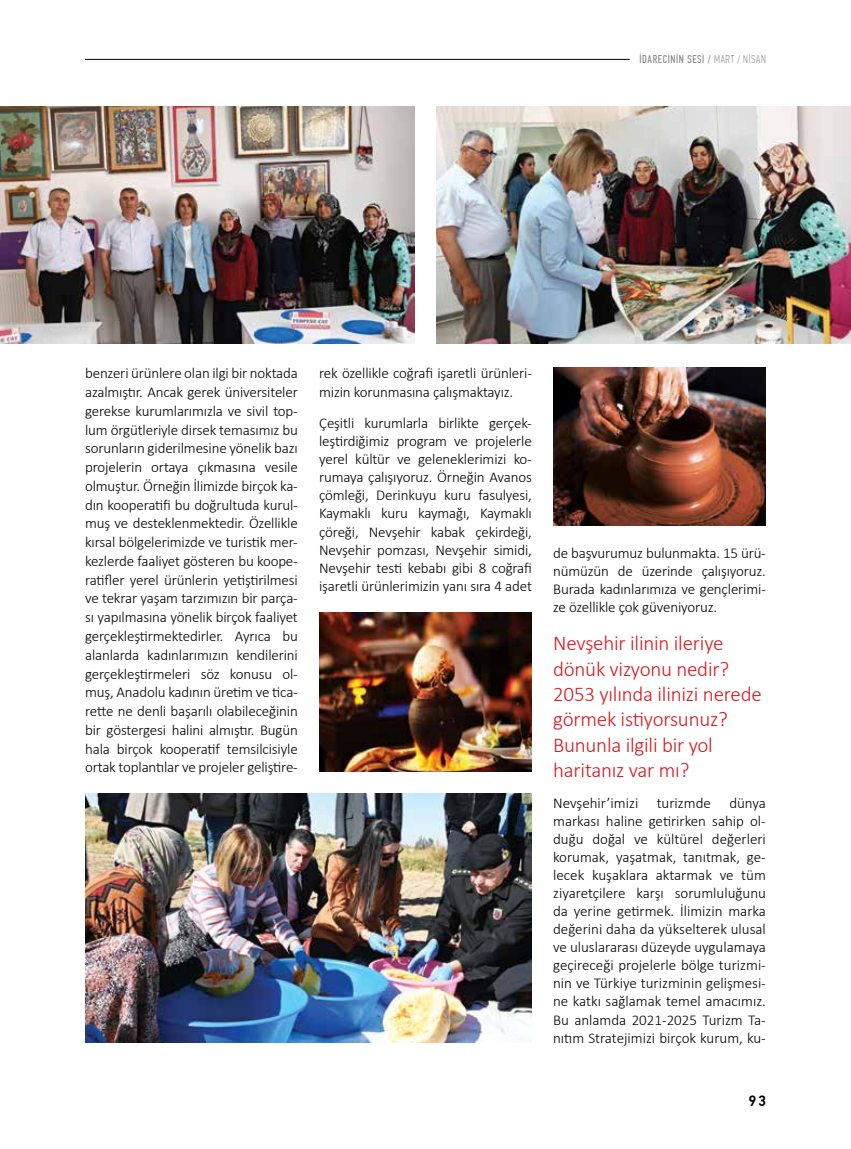
<style>
.page{position:relative;width:851px;height:1149px;background:#fff}
.page>*{position:absolute;margin:0;border:0;box-sizing:border-box;transform-origin:0 0}
.t1{font:300 21px/25.2px "Calibri";letter-spacing:-.01em;color:#d71920}
.t2{font:300 15px/18.8px "Calibri";letter-spacing:-.01em;color:#000;text-align:justify}
.t3{font:500 15px "PF Din Text Pro";color:#000}
.t4{font:11.25px "PF Din Text Comp Pro";letter-spacing:.055em;color:#808285}
.s1{font-weight:100}
</style>
<div class="page">
<hr style="left:85px;top:59px;width:544px;height:1px;background:#000">
<img style="left:85px;top:793px;width:446px;height:249px">
<img style="left:1px;top:106px;width:414px;height:237px">
<img style="left:436px;top:106px;width:414px;height:237px">
<img style="left:553px;top:367px;width:212px;height:158px">
<img style="left:319px;top:612px;width:212px;height:159px">
<img style="left:0;top:106px;width:1px;height:237px">
<p class="t4" style="left:639px;top:53px;width:128px">İDARECİNİN SESİ / <span class="s1">MART / NİSAN</span></p>
<p class="t2" style="left:85px;top:363px;width:214px">benzeri ürünlere olan ilgi bir noktada azalmıştır. Ancak gerek üniversiteler gerekse kurumlarımızla ve sivil top&shy;lum örgütleriyle dirsek temasımız bu sorunların giderilmesine yönelik bazı projelerin ortaya çıkmasına vesile olmuştur. Örneğin İlimizde birçok ka&shy;dın kooperatifi bu doğrultuda kurul&shy;muş ve desteklenmektedir. Özellikle kırsal bölgelerimizde ve turistik mer&shy;kezlerde faaliyet gösteren bu koope&shy;ratifler yerel ürünlerin yetiştirilmesi ve tekrar yaşam tarzımızın bir parça&shy;sı yapılmasına yönelik birçok faaliyet gerçekleştirmektedirler. Ayrıca bu alanlarda kadınlarımızın kendilerini gerçekleştirmeleri söz konusu ol&shy;muş, Anadolu kadının üretim ve tica&shy;rette ne denli başarılı olabileceğinin bir göstergesi halini almıştır. Bugün hala birçok kooperatif temsilcisiyle ortak toplantılar ve projeler geliştire-</p>
<p class="t2" style="left:319px;top:364px;width:214px;line-height:18.1px">rek özellikle coğrafi işaretli ürünleri&shy;mizin korunmasına çalışmaktayız.</p>
<p class="t2" style="left:319px;top:413px;width:214px;line-height:18.1px">Çeşitli kurumlarla birlikte gerçek&shy;leştirdiğimiz program ve projelerle yerel kültür ve geleneklerimizi ko&shy;rumaya çalışıyoruz. Örneğin Avanos çömleği, Derinkuyu kuru fasulyesi, Kaymaklı kuru kaymağı, Kaymaklı çöreği, Nevşehir kabak çekirdeği, Nevşehir pomzası, Nevşehir simidi, Nevşehir testi kebabı gibi 8 coğrafi işaretli ürünlerimizin yanı sıra 4 adet</p>
<p class="t2" style="left:553px;top:544px;width:214px;line-height:18px">de başvurumuz bulunmakta. 15 ürü&shy;nümüzün de üzerinde çalışıyoruz.<br>Burada kadınlarımıza ve gençlerimi&shy;ze özellikle çok güveniyoruz.</p>
<h1 class="t1" style="left:553px;top:630px;width:210px">Nevşehir ilinin ileriye dönük vizyonu nedir?<br>2053 yılında ilinizi nerede görmek istiyorsunuz?<br>Bununla ilgili bir yol haritanız var mı?</h1>
<p class="t2" style="left:553px;top:793px;width:214px;line-height:18px">Nevşehir’imizi turizmde dünya markası haline getirirken sahip ol&shy;duğu doğal ve kültürel değerleri korumak, yaşatmak, tanıtmak, ge&shy;lecek kuşaklara aktarmak ve tüm ziyaretçilere karşı sorumluluğunu da yerine getirmek. İlimizin marka değerini daha da yükselterek ulusal ve uluslararası düzeyde uygulamaya geçireceği projelerle bölge turizmi&shy;nin ve Türkiye turizminin gelişmesi&shy;ne katkı sağlamak temel amacımız.<br>Bu anlamda 2021-2025 Turizm Ta&shy;nıtım Stratejimizi birçok kurum, ku-</p>
<p class="t3" style="left:748px;top:1091px;width:19px">93</p>
</div>
